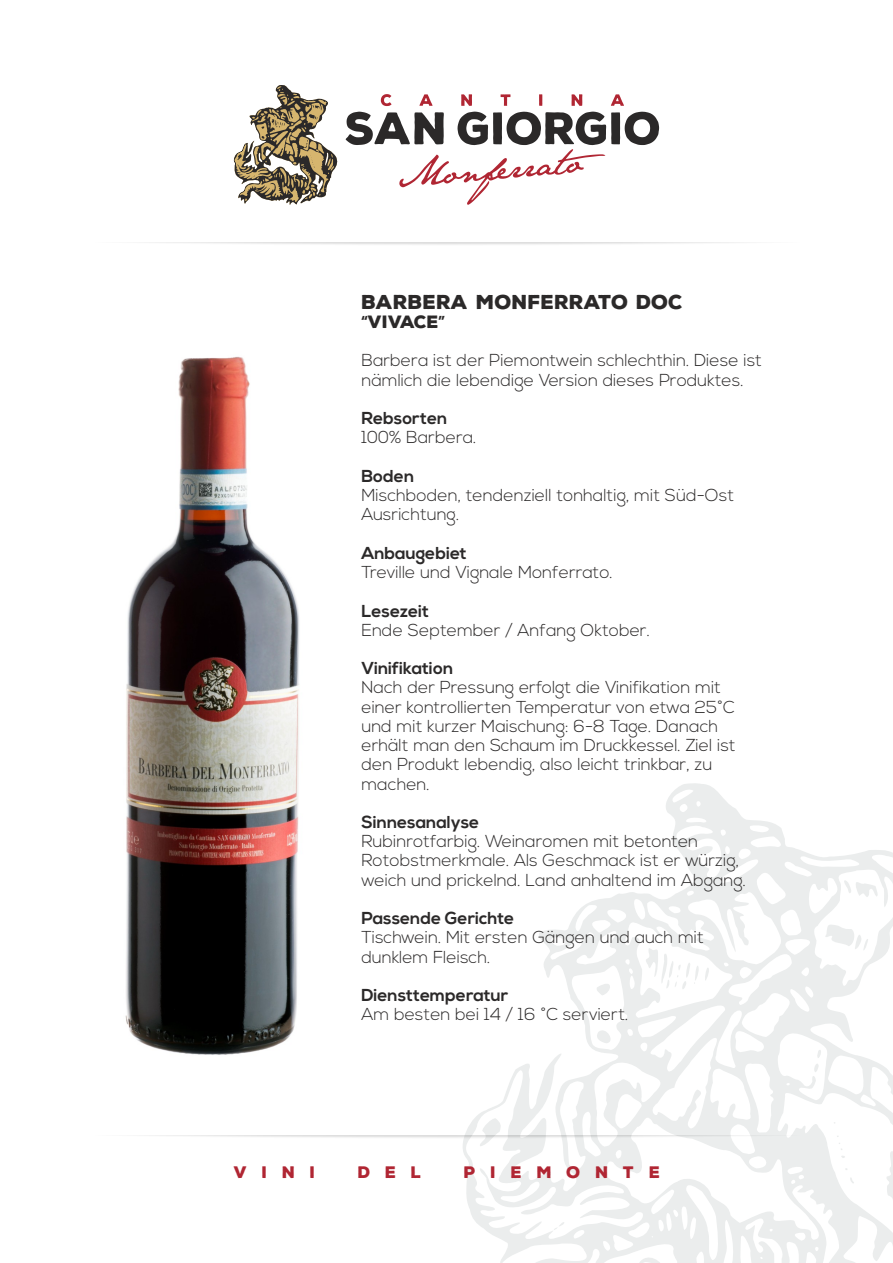
<style>
.page{position:relative;width:893px;height:1263px;background:#fff}
.page>*{position:absolute;margin:0;border:0;box-sizing:border-box;transform-origin:0 0}
.t1{font:700 19.5px "Nexa Rust Sans";color:#2b2929}
.t2{font:300 17.25px/19.2px "Nexa";color:#2b2929}
.t3{font:700 17.25px "Nexa";color:#2b2929}
.t4{font:700 17.25px "Nexa Rust Sans";color:#2b2929}
.t5{font:700 16.2px "Nexa Rust Sans";letter-spacing:.91em;color:#b02633}
.s1{font-family:"Nexa"}
</style>
<div class="page">
<svg style="left:463px;top:783px;width:430px;height:480px"></svg>
<img style="left:125px;top:356px;width:175px;height:699px">
<svg style="left:233px;top:85px;width:105px;height:120px"></svg>
<svg style="left:346px;top:112px;width:313px;height:93px"></svg>
<svg style="left:381px;top:94px;width:243px;height:12px"></svg>
<img style="left:149px;top:1135px;width:659px;height:8px">
<p class="t1" style="left:361px;top:294px;width:323px">BARBERA MONFERRATO DOC</p>
<p class="t4" style="left:361px;top:315px;width:85px"><span class="s1">“</span>VIVACE<span class="s1">”</span></p>
<p class="t2" style="left:361px;top:353px;width:402px">Barbera ist der Piemontwein schlechthin. Diese ist nämlich die lebendige Version dieses Produktes.</p>
<p class="t3" style="left:361px;top:411px;width:87px">Rebsorten</p>
<p class="t2" style="left:361px;top:429px;width:117px">100% Barbera.</p>
<p class="t3" style="left:361px;top:469px;width:54px">Boden</p>
<p class="t2" style="left:361px;top:487px;width:374px">Mischboden, tendenziell tonhaltig, mit Süd-Ost<br>Ausrichtung.</p>
<p class="t3" style="left:361px;top:546px;width:107px">Anbaugebiet</p>
<p class="t2" style="left:361px;top:564px;width:253px">Treville und Vignale Monferrato.</p>
<p class="t3" style="left:361px;top:604px;width:69px">Lesezeit</p>
<p class="t2" style="left:361px;top:622px;width:290px">Ende September / Anfang Oktober.</p>
<p class="t3" style="left:361px;top:661px;width:93px">Vinifikation</p>
<p class="t2" style="left:361px;top:679px;width:376px">Nach der Pressung erfolgt die Vinifikation mit einer kontrollierten Temperatur von etwa 25°C und mit kurzer Maischung: 6-8 Tage. Danach erhält man den Schaum im Druckkessel. Ziel ist den Produkt lebendig, also leicht trinkbar, zu machen.</p>
<p class="t3" style="left:361px;top:815px;width:119px">Sinnesanalyse</p>
<p class="t2" style="left:361px;top:833px;width:386px">Rubinrotfarbig. Weinaromen mit betonten<br>Rotobstmerkmale. Als Geschmack ist er würzig, weich und prickelnd. Land anhaltend im Abgang.</p>
<p class="t3" style="left:361px;top:911px;width:154px">Passende Gerichte</p>
<p class="t2" style="left:361px;top:929px;width:344px">Tischwein. Mit ersten Gängen und auch mit dunklem Fleisch.</p>
<p class="t3" style="left:361px;top:988px;width:148px">Diensttemperatur</p>
<p class="t2" style="left:361px;top:1006px;width:269px">Am besten bei 14 / 16 °C serviert.</p>
<p class="t5" style="left:234px;top:1165px;width:83px">VINI</p>
<p class="t5" style="left:358px;top:1165px;width:66px">DEL</p>
<p class="t5" style="left:464px;top:1165px;width:198px">PIEMONTE</p>
</div>
